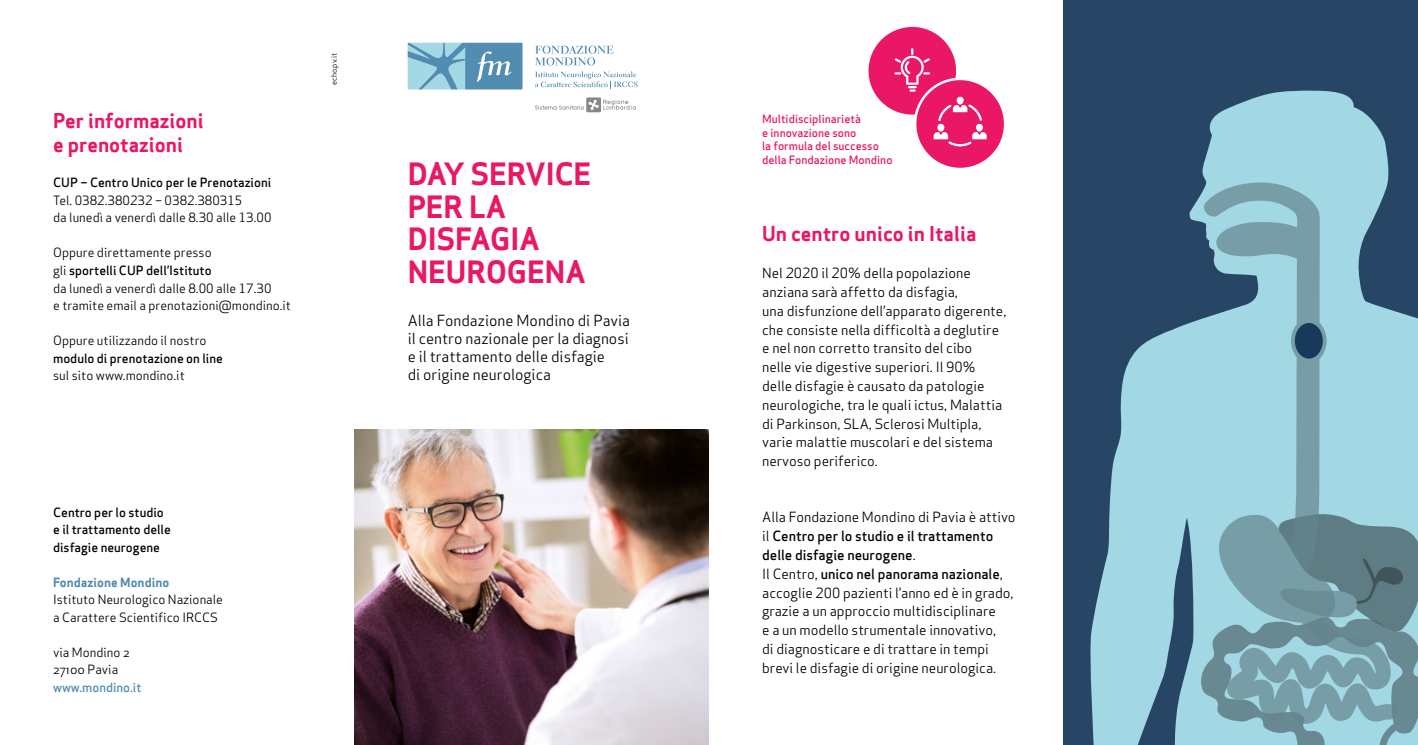
<style>
.page{position:relative;width:1418px;height:745px;background:#fff}
.page>*{position:absolute;margin:0;border:0;box-sizing:border-box;transform-origin:0 0}
.t1{font:30px/32.5px "Apex Sans Bold T";color:#e91765}
.t2{font:20px/24px "Apex Sans Bold T";color:#e91765}
.t3{font:15px/18px "Apex Sans Book T";color:#000}
.t4{font:13.75px/18.8px "Apex Sans Book T";color:#000}
.t5{font:13.75px/18.8px "Apex Sans Medium T";color:#000}
.t6{font:12.5px/17.5px "Apex Sans Book T";color:#000}
.t7{font:12.5px/17.5px "Apex Sans Medium T";color:#000}
.t8{font:12.5px/17.5px "Apex Sans Book ST";color:#000}
.t9{font:12.5px "Apex Sans Bold T";color:#508cb0}
.t10{font:12.5px "Apex Sans Medium T";color:#508cb0}
.t11{font:11.25px/13.5px "Apex Sans Medium T";color:#e91765}
.t12{font:7.5px "Apex Sans Book T";color:#000}
.s1{font-family:"Apex Sans Book T"}
</style>
<div class="page">
<svg style="left:535px;top:46px;width:78px;height:19px"></svg>
<svg style="left:535px;top:71px;width:102px;height:18px"></svg>
<svg style="left:407px;top:43px;width:115px;height:46px"></svg>
<svg style="left:535px;top:97px;width:101px;height:15px"></svg>
<img style="left:354px;top:429px;width:355px;height:315px">
<div style="left:867px;top:26px;width:90px;height:90px;background:#e91765;border-radius:50%"></div>
<div style="left:915px;top:79px;width:90px;height:90px;background:#e91765;border-radius:50%"></div>
<svg style="left:894px;top:48px;width:92px;height:99px"></svg>
<div style="left:1063px;top:0;width:354px;height:744px;background:#274565"></div>
<svg style="left:1090px;top:91px;width:327px;height:653px;fill:#a2d7e4"></svg>
<svg style="left:1200px;top:513px;width:217px;height:231px"></svg>
<svg style="left:1203px;top:182px;width:193px;height:541px;fill:#a2d7e4"></svg>
<div style="left:1294px;top:323px;width:28px;height:35px;background:#183a5a;border-radius:50%"></div>
<h2 class="t2" style="left:53px;top:109px;width:152px">Per informazioni e prenotazioni</h2>
<p class="t7" style="left:53px;top:174px;width:219px">CUP – Centro Unico per le Prenotazioni</p>
<p class="t6" style="left:53px;top:191px;width:220px">Tel. 0382.380232 – 0382.380315<br>da lunedì a venerdì dalle 8.30 alle 13.00</p>
<p class="t6" style="left:53px;top:244px;width:160px">Oppure direttamente presso</p>
<p class="t7" style="left:53px;top:261px;width:160px"><span class="s1">gli</span> sportelli CUP dell’Istituto</p>
<p class="t6" style="left:53px;top:279px;width:239px">da lunedì a venerdì dalle 8.00 alle 17.30<br>e tramite email a prenotazioni@mondino.it</p>
<p class="t6" style="left:53px;top:331px;width:155px">Oppure utilizzando il nostro</p>
<p class="t7" style="left:53px;top:349px;width:171px">modulo di prenotazione on line</p>
<p class="t6" style="left:53px;top:366px;width:133px">sul sito www.mondino.it</p>
<p class="t12" style="left:329px;top:85px;width:33px;rotate:-90deg">echo.pv.it</p>
<p class="t7" style="left:53px;top:503px;width:119px">Centro per lo studio e il trattamento delle disfagie neurogene</p>
<p class="t9" style="left:53px;top:573px;width:118px">Fondazione Mondino</p>
<p class="t6" style="left:53px;top:590px;width:171px">Istituto Neurologico Nazionale a Carattere Scientifico IRCCS</p>
<p class="t8" style="left:53px;top:643px;width:78px">via Mondino 2<br>27100 Pavia</p>
<p class="t10" style="left:53px;top:678px;width:90px">www.mondino.it</p>
<h1 class="t1" style="left:407px;top:157px;width:185px">DAY SERVICE<br>PER LA<br>DISFAGIA<br>NEUROGENA</h1>
<p class="t3" style="left:407px;top:311px;width:224px">Alla Fondazione Mondino di Pavia il centro nazionale per la diagnosi e il trattamento delle disfagie<br>di origine neurologica</p>
<p class="t11" style="left:762px;top:112px;width:132px">Multidisciplinarietà<br>e innovazione sono<br>la formula del successo della Fondazione Mondino</p>
<h2 class="t2" style="left:762px;top:221px;width:216px">Un centro unico in Italia</h2>
<p class="t4" style="left:762px;top:263px;width:246px">Nel 2020 il 20% della popolazione anziana sarà affetto da disfagia,<br>una disfunzione dell’apparato digerente, che consiste nella difficoltà a deglutire e nel non corretto transito del cibo<br>nelle vie digestive superiori. Il 90% delle disfagie è causato da patologie neurologiche, tra le quali ictus, Malattia di Parkinson, SLA, Sclerosi Multipla, varie malattie muscolari e del sistema nervoso periferico.</p>
<p class="t4" style="left:762px;top:507px;width:255px">Alla Fondazione Mondino di Pavia è attivo</p>
<p class="t5" style="left:762px;top:526px;width:242px"><span class="s1">il</span> Centro per lo studio e il trattamento delle disfagie neurogene<span class="s1">.<br>Il Centro,</span> unico nel panorama nazionale<span class="s1">,</span></p>
<p class="t4" style="left:762px;top:582px;width:253px">accoglie 200 pazienti l’anno ed è in grado, grazie a un approccio multidisciplinare<br>e a un modello strumentale innovativo,<br>di diagnosticare e di trattare in tempi brevi le disfagie di origine neurologica.</p>
</div>
